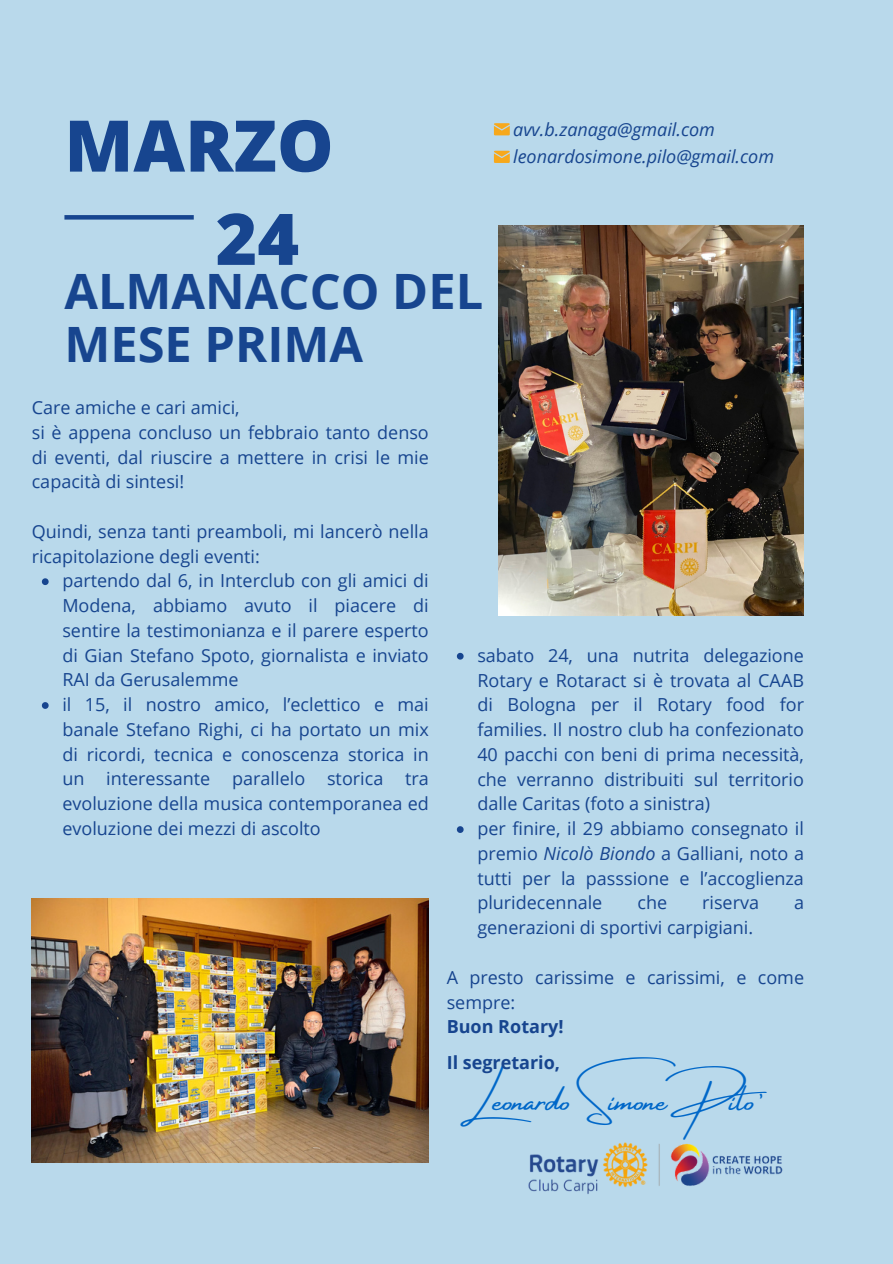
<style>
.page{position:relative;width:893px;height:1264px;background:#fff}
.page>*{position:absolute;margin:0;border:0;box-sizing:border-box;transform-origin:0 0}
.t1{font:800 71.25px "Open Sans";color:#17458f}
.t2{font:700 48.75px/52.8px "Open Sans";color:#17458f}
.t3{font:36px "Amsterdam Four";color:#0067c8}
.t4{font:18px/24.8px "Open Sans";color:#17458f;text-align:justify}
.t5{font:italic 18px "Open Sans";color:#17458f}
.t6{font:700 18px "Open Sans";color:#17458f}
.s1{font-style:italic}
</style>
<div class="page">
<div style="left:0;top:0;width:892px;height:1263px;background:#b9d9eb"></div>
<svg style="left:64px;top:215px;width:130px;height:4px"></svg>
<img style="left:334px;top:1072px;width:449px;height:122px">
<img style="left:498px;top:225px;width:305px;height:391px">
<svg style="left:457px;top:653px;width:6px;height:6px"></svg>
<svg style="left:457px;top:826px;width:6px;height:7px"></svg>
<img style="left:32px;top:898px;width:396px;height:264px">
<svg style="left:42px;top:578px;width:7px;height:7px"></svg>
<svg style="left:42px;top:702px;width:7px;height:7px"></svg>
<svg style="left:494px;top:123px;width:15px;height:12px"></svg>
<svg style="left:494px;top:151px;width:15px;height:12px"></svg>
<p class="t1" style="left:64px;top:95px;width:271px">MARZO</p>
<p class="t1" style="left:215px;top:189px;width:85px">24</p>
<h4 class="t5" style="left:513px;top:117px;width:203px">avv.b.zanaga@gmail.com</h4>
<p class="t5" style="left:513px;top:144px;width:262px">leonardosimone.pilo@gmail.com</p>
<p class="t2" style="left:64px;top:263px;width:420px">ALMANACCO DEL<br>MESE PRIMA</p>
<p class="t4" style="left:32px;top:394px;width:209px">Care amiche e cari amici,</p>
<p class="t4" style="left:32px;top:419px;width:398px">si è appena concluso un febbraio tanto denso di eventi, dal riuscire a mettere in crisi le mie capacità di sintesi!</p>
<p class="t4" style="left:32px;top:518px;width:398px">Quindi, senza tanti preamboli, mi lancerò nella ricapitolazione degli eventi:</p>
<p class="t4" style="left:62px;top:568px;width:368px">partendo dal 6, in Interclub con gli amici di Modena, abbiamo avuto il piacere di sentire la testimonianza e il parere esperto di Gian Stefano Spoto, giornalista e inviato RAI da Gerusalemme</p>
<p class="t4" style="left:62px;top:691px;width:368px">il 15, il nostro amico, l’eclettico e mai banale Stefano Righi, ci ha portato un mix di ricordi, tecnica e conoscenza storica in un interessante parallelo storica tra evoluzione della musica contemporanea ed evoluzione dei mezzi di ascolto</p>
<p class="t4" style="left:477px;top:642px;width:328px">sabato 24, una nutrita delegazione Rotary e Rotaract si è trovata al CAAB di Bologna per il Rotary food for families. Il nostro club ha confezionato 40 pacchi con beni di prima necessità, che verranno distribuiti sul territorio dalle Caritas (foto a sinistra)</p>
<p class="t4" style="left:477px;top:815px;width:328px">per finire, il 29 abbiamo consegnato il premio <span class="s1">Nicolò Biondo</span> a Galliani, noto a tutti per la passsione e l’accoglienza pluridecennale</p>
<p class="t4" style="left:637px;top:890px;width:31px">che</p>
<p class="t4" style="left:702px;top:890px;width:58px">riserva</p>
<p class="t4" style="left:794px;top:890px;width:12px">a</p>
<p class="t4" style="left:477px;top:914px;width:277px">generazioni di sportivi carpigiani.</p>
<p class="t4" style="left:446px;top:964px;width:359px">A presto carissime e carissimi, e come sempre:</p>
<h2 class="t6" style="left:446px;top:1014px;width:118px">Buon Rotary!</h2>
<p class="t6" style="left:446px;top:1049px;width:115px">Il segretario,</p>
<p class="t3" style="left:460px;top:1080px;width:322px">Leonardo Simone Pilo’</p>
</div>
